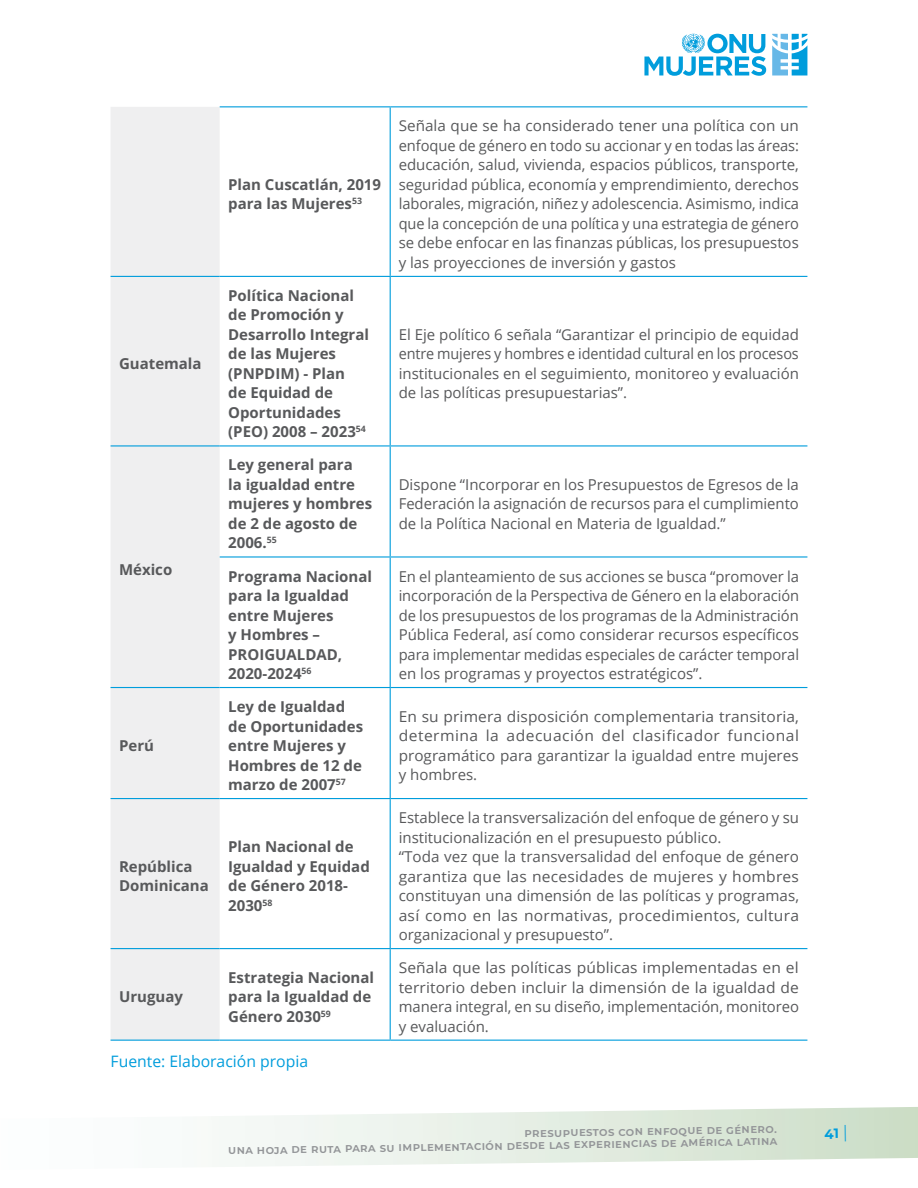
<style>
.page{position:relative;width:918px;height:1188px;background:#fff}
.page>*{position:absolute;margin:0;border:0;box-sizing:border-box;transform-origin:0 0}
.t1{font:15.75px "Open Sans";color:#009ddc}
.t2{font:15px/19.5px "Open Sans";color:#58595b;text-align:justify}
.t3{font:700 15px/19.5px "Open Sans";color:#58595b}
.t4{font:15px/19.5px "Open Sans";color:#58595b;text-align:justify;scale:1.04 1}
.t5{font:600 12px/12px "Montserrat";color:#939598;text-align:right}
</style>
<div class="page">
<svg style="left:245px;top:1107px;width:673px;height:59px"></svg>
<svg style="left:644px;top:33px;width:122px;height:43px"></svg>
<svg style="left:772px;top:34px;width:35px;height:41px"></svg>
<div style="left:111px;top:107px;width:109px;height:933px;background:#efeff0"></div>
<hr style="left:220px;top:106px;width:170px;height:1px;background:#009ddc">
<hr style="left:390px;top:106px;width:417px;height:1px;background:#009ddc">
<hr style="left:111px;top:276px;width:109px;height:1px;background:#009ddc">
<hr style="left:220px;top:276px;width:170px;height:1px;background:#009ddc">
<hr style="left:390px;top:276px;width:417px;height:1px;background:#009ddc">
<hr style="left:111px;top:445px;width:109px;height:2px;background:#009ddc">
<hr style="left:220px;top:445px;width:170px;height:2px;background:#009ddc">
<hr style="left:390px;top:445px;width:417px;height:2px;background:#009ddc">
<hr style="left:220px;top:556px;width:170px;height:2px;background:#009ddc">
<hr style="left:390px;top:556px;width:417px;height:2px;background:#009ddc">
<hr style="left:111px;top:687px;width:109px;height:1px;background:#009ddc">
<hr style="left:220px;top:687px;width:170px;height:1px;background:#009ddc">
<hr style="left:390px;top:687px;width:417px;height:1px;background:#009ddc">
<hr style="left:111px;top:798px;width:109px;height:1px;background:#009ddc">
<hr style="left:220px;top:798px;width:170px;height:1px;background:#009ddc">
<hr style="left:390px;top:798px;width:417px;height:1px;background:#009ddc">
<hr style="left:111px;top:948px;width:109px;height:1px;background:#009ddc">
<hr style="left:220px;top:948px;width:170px;height:1px;background:#009ddc">
<hr style="left:390px;top:948px;width:417px;height:1px;background:#009ddc">
<hr style="left:111px;top:1040px;width:109px;height:1px;background:#009ddc">
<hr style="left:220px;top:1040px;width:170px;height:1px;background:#009ddc">
<hr style="left:390px;top:1040px;width:417px;height:1px;background:#009ddc">
<hr style="left:390px;top:107px;width:1px;height:169px;background:#009ddc">
<hr style="left:390px;top:277px;width:1px;height:168px;background:#009ddc">
<hr style="left:390px;top:447px;width:1px;height:109px;background:#009ddc">
<hr style="left:390px;top:558px;width:1px;height:129px;background:#009ddc">
<hr style="left:390px;top:688px;width:1px;height:110px;background:#009ddc">
<hr style="left:390px;top:799px;width:1px;height:149px;background:#009ddc">
<hr style="left:390px;top:949px;width:1px;height:91px;background:#009ddc">
<svg style="left:825px;top:1125px;width:21px;height:17px"></svg>
<p class="t3" style="left:119px;top:354px;width:84px">Guatemala</p>
<p class="t3" style="left:119px;top:559px;width:55px">México</p>
<p class="t3" style="left:119px;top:735px;width:36px">Perú</p>
<p class="t3" style="left:119px;top:856px;width:91px">República<br>Dominicana</p>
<p class="t3" style="left:228px;top:174px;width:154px">Plan Cuscatlán, 2019 para las Mujeres<sup>53</sup></p>
<p class="t3" style="left:228px;top:285px;width:142px">Política Nacional de Promoción y<br>Desarrollo Integral de las Mujeres (PNPDIM) - Plan<br>de Equidad de<br>Oportunidades (PEO) 2008 – 2023<sup>54</sup></p>
<p class="t3" style="left:228px;top:455px;width:145px">Ley general para<br>la igualdad entre mujeres y hombres de 2 de agosto de<br>2006.<sup>55</sup></p>
<p class="t2" style="left:399px;top:116px;width:402px">Señala que se ha considerado tener una política con un enfoque de género en todo su accionar y en todas las áreas: educación, salud, vivienda, espacios públicos, transporte, seguridad pública, economía y emprendimiento, derechos laborales, migración, niñez y adolescencia. Asimismo, indica que la concepción de una política y una estrategia de género se debe enfocar en las finanzas públicas, los presupuestos y las proyecciones de inversión y gastos</p>
<p class="t2" style="left:399px;top:324px;width:402px">El Eje político 6 señala “Garantizar el principio de equidad entre mujeres y hombres e identidad cultural en los procesos institucionales en el seguimiento, monitoreo y evaluación de las políticas presupuestarias”.</p>
<p class="t2" style="left:399px;top:474px;width:402px">Dispone “Incorporar en los Presupuestos de Egresos de la Federación la asignación de recursos para el cumplimiento de la Política Nacional en Materia de Igualdad.”</p>
<p class="t3" style="left:228px;top:566px;width:145px">Programa Nacional para la Igualdad entre Mujeres<br>y Hombres –<br>PROIGUALDAD,<br>2020-2024<sup>56</sup></p>
<p class="t2" style="left:399px;top:566px;width:402px">En el planteamiento de sus acciones se busca “promover la incorporación de la Perspectiva de Género en la elaboración de los presupuestos de los programas de la Administración Pública Federal, así como considerar recursos específicos para implementar medidas especiales de carácter temporal en los programas y proyectos estratégicos”.</p>
<p class="t3" style="left:228px;top:696px;width:136px">Ley de Igualdad de Oportunidades entre Mujeres y<br>Hombres de 12 de marzo de 2007<sup>57</sup></p>
<p class="t2" style="left:399px;top:706px;width:402px">En su primera disposición complementaria transitoria, determina la adecuación del clasificador funcional programático para garantizar la igualdad entre mujeres y hombres.</p>
<p class="t3" style="left:228px;top:837px;width:143px">Plan Nacional de<br>Igualdad y Equidad de Género 2018-<br>2030<sup>58</sup></p>
<p class="t2" style="left:399px;top:808px;width:402px;text-align:left">Establece la transversalización del enfoque de género y su institucionalización en el presupuesto público.<br>“Toda vez que la transversalidad del enfoque de género garantiza que las necesidades de mujeres y hombres constituyan una dimensión de las políticas y programas, así como en las normativas, procedimientos, cultura organizacional y presupuesto”.</p>
<p class="t3" style="left:228px;top:967px;width:147px">Estrategia Nacional para la Igualdad de<br>Género 2030<sup>59</sup></p>
<p class="t4" style="left:399px;top:958px;width:386px">Señala que las políticas públicas implementadas en el territorio deben incluir la dimensión de la igualdad de manera integral, en su diseño, implementación, monitoreo y evaluación.</p>
<p class="t1" style="left:111px;top:1050px;width:199px">Fuente: Elaboración propia</p>
<p class="t3" style="left:119px;top:987px;width:65px">Uruguay</p>
<p class="t5" style="left:228px;top:1132px;width:551px;rotate:-1deg">presupuestos con enfoque de género.<br>una hoja de ruta para su implementación desde las experiencias de américa latina</p>
</div>
